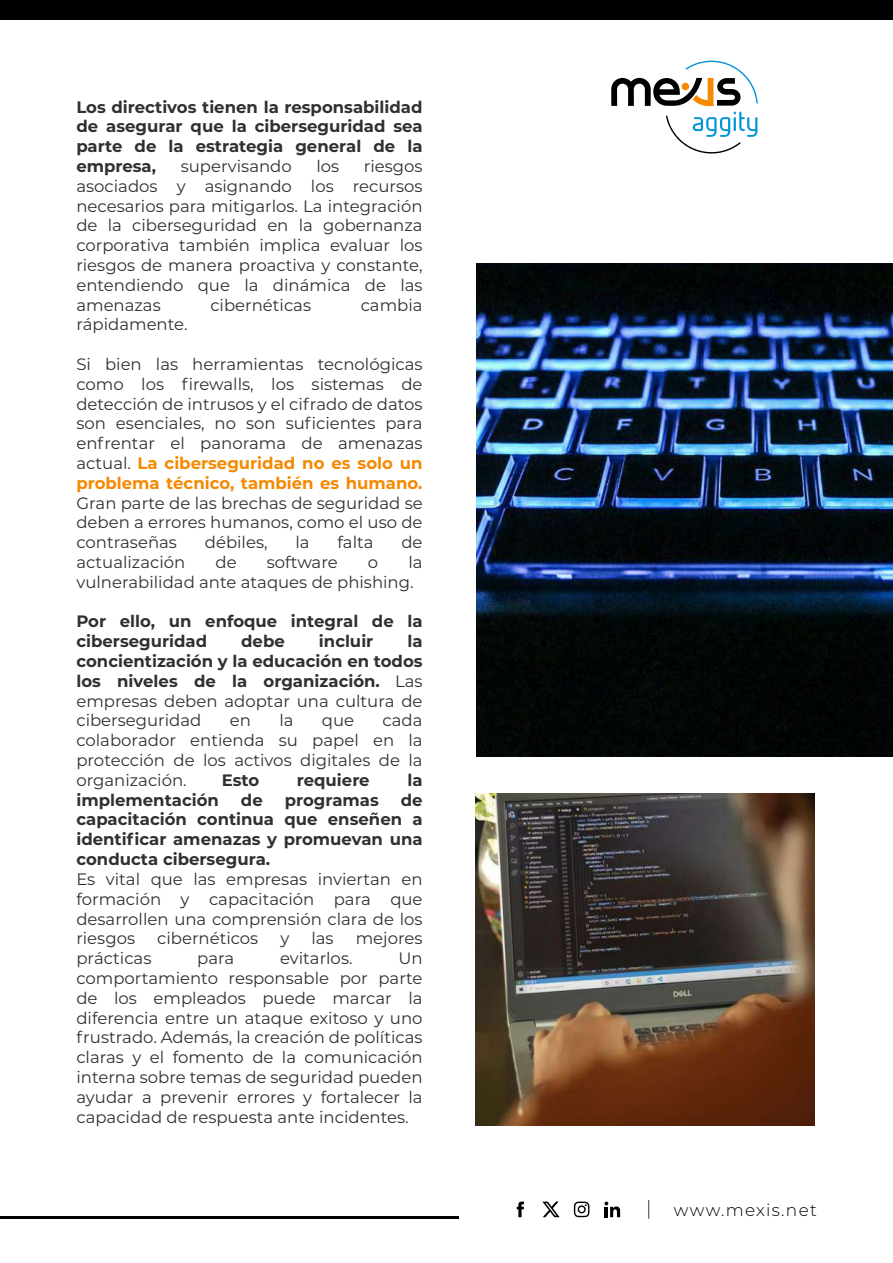
<style>
.page{position:relative;width:893px;height:1263px;background:#fff}
.page>*{position:absolute;margin:0;border:0;box-sizing:border-box;transform-origin:0 0}
.t1{font:300 16.95px "Montserrat";letter-spacing:.075em;color:#000}
.t2{font:16.5px/19.8px "Montserrat";color:#303030;text-align:justify}
.t3{font:700 16.5px/19.8px "Montserrat";color:#303030;text-align:justify}
.s1{font-weight:700;color:#f58900}
.s2{font-weight:400}
</style>
<div class="page">
<div style="left:0;top:0;width:893px;height:19px;background:#000"></div>
<img style="left:476px;top:263px;width:417px;height:494px">
<img style="left:475px;top:794px;width:340px;height:332px">
<svg style="left:666px;top:112px;width:91px;height:42px"></svg>
<svg style="left:611px;top:60px;width:147px;height:46px"></svg>
<svg style="left:517px;top:1201px;width:7px;height:16px"></svg>
<svg style="left:542px;top:1201px;width:18px;height:16px"></svg>
<svg style="left:604px;top:1201px;width:16px;height:16px"></svg>
<svg style="left:574px;top:1201px;width:15px;height:16px"></svg>
<svg style="left:648px;top:1200px;width:1px;height:19px"></svg>
<hr style="left:0;top:1216px;width:458px;height:3px;background:#000">
<p class="t3" style="left:76px;top:96px;width:348px">Los directivos tienen la responsabilidad de asegurar que la ciberseguridad sea parte de la estrategia general de la empresa,</p>
<p class="t2" style="left:76px;top:156px;width:348px;text-indent:287px">riesgos asociados y asignando los recursos necesarios para mitigarlos. La integración de la ciberseguridad en la gobernanza corporativa también implica evaluar los riesgos de manera proactiva y constante, entendiendo que la dinámica de las amenazas</p>
<p class="t2" style="left:181px;top:156px;width:113px">supervisando</p>
<p class="t2" style="left:316px;top:156px;width:24px">los</p>
<p class="t2" style="left:210px;top:294px;width:102px">cibernéticas</p>
<p class="t2" style="left:361px;top:294px;width:63px">cambia</p>
<p class="t2" style="left:76px;top:314px;width:113px">rápidamente.</p>
<p class="t2" style="left:76px;top:354px;width:348px">Si bien las herramientas tecnológicas como los firewalls, los sistemas de detección de intrusos y el cifrado de datos son esenciales, no son suficientes para enfrentar el panorama de amenazas actual. <span class="s1">La ciberseguridad no es solo un problema técnico, también es humano.</span></p>
<p class="t2" style="left:76px;top:492px;width:348px">Gran parte de las brechas de seguridad se deben a errores humanos, como el uso de contraseñas</p>
<p class="t2" style="left:205px;top:532px;width:64px">débiles,</p>
<p class="t2" style="left:295px;top:532px;width:16px">la</p>
<p class="t2" style="left:337px;top:532px;width:38px">falta</p>
<p class="t2" style="left:401px;top:532px;width:23px">de</p>
<p class="t2" style="left:76px;top:552px;width:111px">actualización</p>
<p class="t2" style="left:216px;top:552px;width:23px">de</p>
<p class="t2" style="left:267px;top:552px;width:72px">software</p>
<p class="t2" style="left:368px;top:552px;width:12px">o</p>
<p class="t2" style="left:76px;top:552px;width:348px;text-indent:332px">la vulnerabilidad ante ataques de phishing.</p>
<p class="t3" style="left:76px;top:611px;width:348px">Por ello, un enfoque integral de la ciberseguridad</p>
<p class="t3" style="left:241px;top:631px;width:45px">debe</p>
<p class="t3" style="left:319px;top:631px;width:56px">incluir</p>
<p class="t3" style="left:76px;top:631px;width:348px;text-indent:331px">la concientización y la educación en todos los niveles de la organización. <span class="s2">Las empresas deben adoptar una cultura de ciberseguridad</span></p>
<p class="t2" style="left:76px;top:710px;width:348px;text-indent:306px">cada colaborador entienda su papel en la protección de los activos digitales de la organización.</p>
<p class="t2" style="left:230px;top:710px;width:23px">en</p>
<p class="t2" style="left:279px;top:710px;width:16px">la</p>
<p class="t2" style="left:322px;top:710px;width:34px">que</p>
<p class="t3" style="left:222px;top:769px;width:39px">Esto</p>
<p class="t3" style="left:297px;top:769px;width:74px">requiere</p>
<p class="t3" style="left:407px;top:769px;width:17px">la</p>
<p class="t3" style="left:76px;top:789px;width:144px">implementación</p>
<p class="t3" style="left:241px;top:789px;width:23px">de</p>
<p class="t3" style="left:285px;top:789px;width:96px">programas</p>
<p class="t3" style="left:76px;top:789px;width:348px;text-indent:324px">de capacitación continua que enseñen a identificar amenazas y promuevan una conducta cibersegura.</p>
<p class="t2" style="left:76px;top:868px;width:348px">Es vital que las empresas inviertan en formación y capacitación para que desarrollen una comprensión clara de los riesgos</p>
<p class="t2" style="left:157px;top:928px;width:103px">cibernéticos</p>
<p class="t2" style="left:280px;top:928px;width:10px">y</p>
<p class="t2" style="left:311px;top:928px;width:24px">las</p>
<p class="t2" style="left:356px;top:928px;width:68px">mejores</p>
<p class="t2" style="left:76px;top:948px;width:77px">prácticas</p>
<p class="t2" style="left:197px;top:948px;width:39px">para</p>
<p class="t2" style="left:280px;top:948px;width:74px">evitarlos.</p>
<p class="t2" style="left:76px;top:948px;width:348px;text-indent:322px">Un comportamiento responsable por parte de los empleados puede marcar la diferencia entre un ataque exitoso y uno frustrado. Además, la creación de políticas claras y el fomento de la comunicación interna sobre temas de seguridad pueden ayudar a prevenir errores y fortalecer la capacidad de respuesta ante incidentes.</p>
<p class="t1" style="left:674px;top:1198px;width:144px">www.mexis.net</p>
</div>
